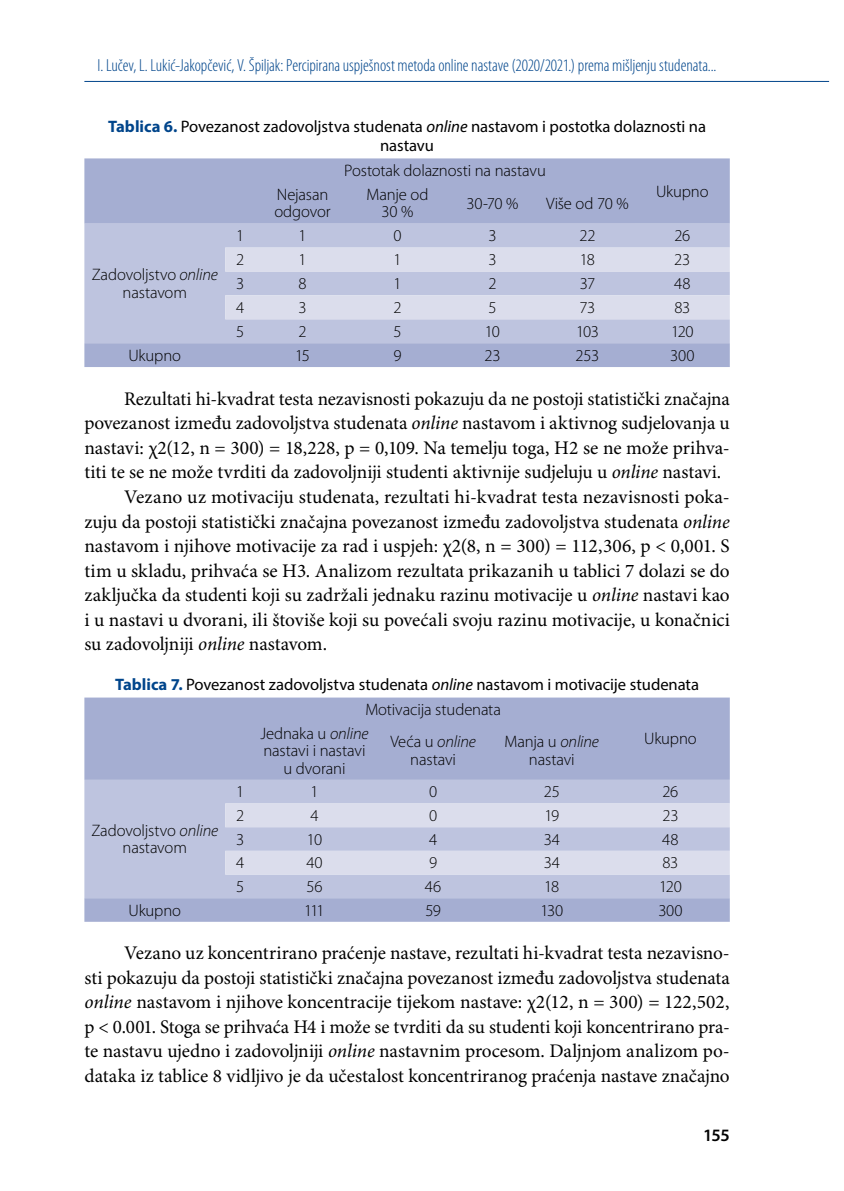
<style>
.page{position:relative;width:844px;height:1191px;background:#fff}
.page>*{position:absolute;margin:0;border:0;box-sizing:border-box;transform-origin:0 0}
.t1{font:19.25px/24.5px "Minion Diamant";letter-spacing:-.005em;color:#000;text-align:justify}
.t2{font:300 condensed 17.5px "Myriad Pro";letter-spacing:-.005em;color:#00458b}
.t3{font:600 17.5px "Myriad Pro";color:#000}
.t4{font:300 16.62px/17.5px "Myriad Pro";letter-spacing:-.01em;color:#000;text-align:center}
.t5{font:16.62px/19.2px "Myriad Pro";letter-spacing:-.005em;color:#000;text-align:center}
.s1{font-weight:700;color:#00458b}
.s2{font-style:italic}
.s3{font-weight:300}
</style>
<div class="page">
<hr style="left:84px;top:81px;width:744px;height:1px;background:#00458b">
<div style="left:84px;top:158px;width:645px;height:209px;background:#a5aed2"></div>
<div style="left:84px;top:224px;width:645px;height:119px;background:#bec4df"></div>
<svg style="left:225px;top:248px;width:504px;height:71px;background:#d1d5e7"></svg>
<div style="left:84px;top:697px;width:645px;height:224px;background:#a5aed2"></div>
<div style="left:84px;top:780px;width:645px;height:118px;background:#bec4df"></div>
<svg style="left:225px;top:803px;width:504px;height:71px;background:#d1d4e7"></svg>
<p class="t2" style="left:98px;top:56px;width:620px">I. Lučev, L. Lukić-Jakopčević, V. Špiljak: Percipirana uspješnost metoda online nastave (2020/2021.) prema mišljenju studenata...</p>
<p class="t5" style="left:108px;top:116px;width:599px"><span class="s1">Tablica 6.</span> Povezanost zadovoljstva studenata <span class="s2">online</span> nastavom i postotka dolaznosti na nastavu</p>
<p class="t4" style="left:344px;top:162px;width:203px">Postotak dolaznosti na nastavu</p>
<p class="t4" style="left:277px;top:186px;width:53px">Nejasan</p>
<p class="t4" style="left:655px;top:182px;width:54px">Ukupno</p>
<p class="t4" style="left:274px;top:203px;width:58px">odgovor</p>
<p class="t4" style="left:366px;top:186px;width:63px">Manje od<br>30 %</p>
<p class="t4" style="left:466px;top:194px;width:53px">30-70 %</p>
<p class="t4" style="left:546px;top:194px;width:84px">Više od 70 %</p>
<p class="t4" style="left:92px;top:266px;width:128px">Zadovoljstvo <span class="s2">online </span>nastavom</p>
<p class="t4" style="left:236px;top:227px;width:10px">1</p>
<p class="t4" style="left:298px;top:227px;width:10px">1</p>
<p class="t4" style="left:393px;top:227px;width:10px">0</p>
<p class="t4" style="left:488px;top:227px;width:10px">3</p>
<p class="t4" style="left:579px;top:227px;width:18px">22</p>
<p class="t4" style="left:674px;top:227px;width:17px">26</p>
<p class="t4" style="left:236px;top:251px;width:10px">2</p>
<p class="t4" style="left:298px;top:251px;width:10px">1</p>
<p class="t4" style="left:393px;top:251px;width:10px">1</p>
<p class="t4" style="left:488px;top:251px;width:10px">3</p>
<p class="t4" style="left:579px;top:251px;width:17px">18</p>
<p class="t4" style="left:674px;top:251px;width:18px">23</p>
<p class="t4" style="left:236px;top:275px;width:10px">3</p>
<p class="t4" style="left:298px;top:275px;width:10px">8</p>
<p class="t4" style="left:393px;top:275px;width:10px">1</p>
<p class="t4" style="left:488px;top:275px;width:10px">2</p>
<p class="t4" style="left:579px;top:275px;width:17px">37</p>
<p class="t4" style="left:674px;top:275px;width:18px">48</p>
<p class="t4" style="left:236px;top:299px;width:10px">4</p>
<p class="t4" style="left:298px;top:299px;width:10px">3</p>
<p class="t4" style="left:393px;top:299px;width:10px">2</p>
<p class="t4" style="left:488px;top:299px;width:10px">5</p>
<p class="t4" style="left:579px;top:299px;width:17px">73</p>
<p class="t4" style="left:674px;top:299px;width:17px">83</p>
<p class="t4" style="left:236px;top:323px;width:10px">5</p>
<p class="t4" style="left:298px;top:323px;width:10px">2</p>
<p class="t4" style="left:393px;top:323px;width:10px">5</p>
<p class="t4" style="left:484px;top:323px;width:17px">10</p>
<p class="t4" style="left:576px;top:323px;width:24px">103</p>
<p class="t4" style="left:670px;top:323px;width:24px">120</p>
<p class="t4" style="left:128px;top:346px;width:54px">Ukupno</p>
<p class="t4" style="left:295px;top:346px;width:16px">15</p>
<p class="t4" style="left:393px;top:346px;width:10px">9</p>
<p class="t4" style="left:484px;top:346px;width:18px">23</p>
<p class="t4" style="left:575px;top:346px;width:25px">253</p>
<p class="t4" style="left:670px;top:346px;width:26px">300</p>
<p class="t1" style="left:124px;top:386px;width:607px">Rezultati hi-kvadrat testa nezavisnosti pokazuju da ne postoji statistički značajna</p>
<p class="t1" style="left:84px;top:410px;width:646px">povezanost između zadovoljstva studenata <span class="s2">online</span> nastavom i aktivnog sudjelovanja u</p>
<p class="t1" style="left:84px;top:435px;width:646px">nastavi: χ2(12, n = 300) = 18,228, p = 0,109. Na temelju toga, H2 se ne može prihva-</p>
<p class="t1" style="left:84px;top:459px;width:638px">titi te se ne može tvrditi da zadovoljniji studenti aktivnije sudjeluju u <span class="s2">online</span> nastavi.</p>
<p class="t1" style="left:124px;top:485px;width:607px">Vezano uz motivaciju studenata, rezultati hi-kvadrat testa nezavisnosti poka-</p>
<p class="t1" style="left:84px;top:509px;width:646px">zuju da postoji statistički značajna povezanost između zadovoljstva studenata <span class="s2">online</span></p>
<p class="t1" style="left:84px;top:534px;width:646px">nastavom i njihove motivacije za rad i uspjeh: χ2(8, n = 300) = 112,306, p &lt; 0,001. S</p>
<p class="t1" style="left:84px;top:558px;width:646px">tim u skladu, prihvaća se H3. Analizom rezultata prikazanih u tablici 7 dolazi se do</p>
<p class="t1" style="left:84px;top:583px;width:646px">zaključka da studenti koji su zadržali jednaku razinu motivacije u <span class="s2">online</span> nastavi kao</p>
<p class="t1" style="left:84px;top:607px;width:647px">i u nastavi u dvorani, ili štoviše koji su povećali svoju razinu motivacije, u konačnici</p>
<p class="t1" style="left:84px;top:632px;width:244px">su zadovoljniji <span class="s2">online</span> nastavom.</p>
<p class="t5" style="left:365px;top:671px;width:335px;line-height:25px;text-align:left;text-indent:-250px"><span class="s1">Tablica 7.</span> Povezanost zadovoljstva studenata <span class="s2">online</span> nastavom i motivacije studenata<br><span class="s3">Motivacija studenata</span></p>
<p class="t4" style="left:644px;top:730px;width:54px">Ukupno</p>
<p class="t4" style="left:260px;top:724px;width:110px">Jednaka u <span class="s2">online </span>nastavi i nastavi u dvorani</p>
<p class="t4" style="left:390px;top:733px;width:87px">Veća u <span class="s2">online </span>nastavi</p>
<p class="t4" style="left:504px;top:733px;width:96px">Manja u <span class="s2">online </span>nastavi</p>
<p class="t4" style="left:91px;top:822px;width:128px">Zadovoljstvo <span class="s2">online </span>nastavom</p>
<p class="t4" style="left:236px;top:783px;width:10px">1</p>
<p class="t4" style="left:310px;top:783px;width:10px">1</p>
<p class="t4" style="left:429px;top:783px;width:10px">0</p>
<p class="t4" style="left:543px;top:783px;width:18px">25</p>
<p class="t4" style="left:662px;top:783px;width:17px">26</p>
<p class="t4" style="left:236px;top:807px;width:10px">2</p>
<p class="t4" style="left:310px;top:807px;width:10px">4</p>
<p class="t4" style="left:429px;top:807px;width:10px">0</p>
<p class="t4" style="left:544px;top:807px;width:16px">19</p>
<p class="t4" style="left:662px;top:807px;width:18px">23</p>
<p class="t4" style="left:236px;top:830px;width:10px">3</p>
<p class="t4" style="left:307px;top:830px;width:17px">10</p>
<p class="t4" style="left:429px;top:830px;width:10px">4</p>
<p class="t4" style="left:543px;top:830px;width:18px">34</p>
<p class="t4" style="left:662px;top:830px;width:18px">48</p>
<p class="t4" style="left:236px;top:854px;width:10px">4</p>
<p class="t4" style="left:306px;top:854px;width:18px">40</p>
<p class="t4" style="left:429px;top:854px;width:10px">9</p>
<p class="t4" style="left:543px;top:854px;width:18px">34</p>
<p class="t4" style="left:662px;top:854px;width:17px">83</p>
<p class="t4" style="left:236px;top:878px;width:10px">5</p>
<p class="t4" style="left:306px;top:878px;width:17px">56</p>
<p class="t4" style="left:425px;top:878px;width:18px">46</p>
<p class="t4" style="left:544px;top:878px;width:17px">18</p>
<p class="t4" style="left:659px;top:878px;width:24px">120</p>
<p class="t4" style="left:128px;top:901px;width:54px">Ukupno</p>
<p class="t4" style="left:304px;top:901px;width:22px">111</p>
<p class="t4" style="left:425px;top:901px;width:17px">59</p>
<p class="t4" style="left:540px;top:901px;width:24px">130</p>
<p class="t4" style="left:658px;top:901px;width:26px">300</p>
<p class="t1" style="left:84px;top:940px;width:646px;text-indent:40px">Vezano uz koncentrirano praćenje nastave, rezultati hi-kvadrat testa nezavisno&shy;sti pokazuju da postoji statistički značajna povezanost između zadovoljstva studenata <span class="s2">online</span> nastavom i njihove koncentracije tijekom nastave: χ2(12, n = 300) = 122,502, p &lt; 0.001. Stoga se prihvaća H4 i može se tvrditi da su studenti koji koncentrirano pra&shy;te nastavu ujedno i zadovoljniji <span class="s2">online</span> nastavnim procesom. Daljnjom analizom po&shy;dataka iz tablice 8 vidljivo je da učestalost koncentriranog praćenja nastave značajno</p>
<p class="t3" style="left:703px;top:1124px;width:28px">155</p>
</div>
